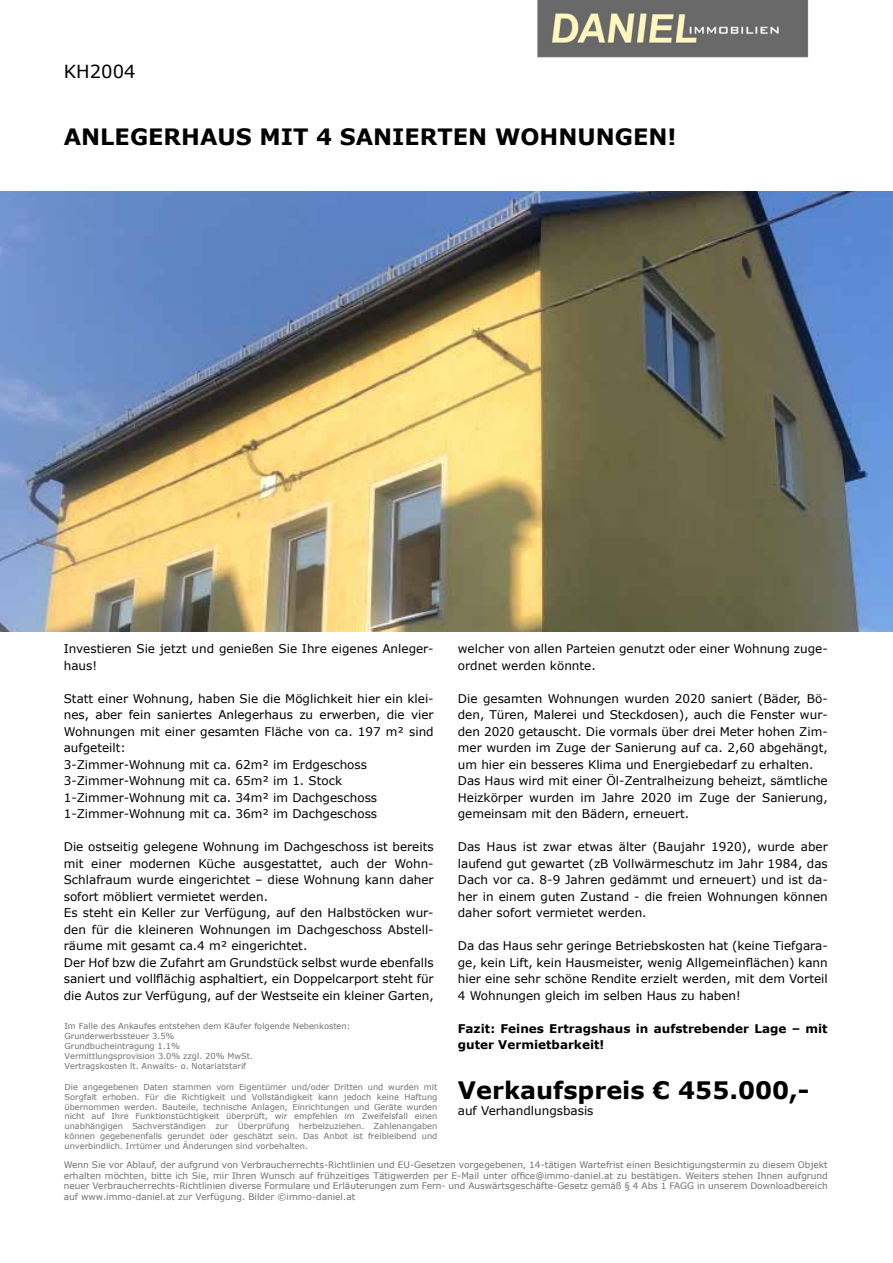
<style>
.page{position:relative;width:893px;height:1263px;background:#fff}
.page>*{position:absolute;margin:0;border:0;box-sizing:border-box;transform-origin:0 0}
.t1{font:700 24px "Verdana";color:#000}
.t2{font:700 22.5px "Verdana";color:#000}
.t3{font:18px "Verdana";color:#000}
.t4{font:12px/16.5px "Verdana";color:#000}
.t5{font:700 12px/16.5px "Verdana";color:#000}
.t6{font:9px/10.8px "Verdana";color:#707172;text-align:justify}
.t7{font:8.25px/9.9px "Verdana";color:#707172}
</style>
<div class="page">
<img style="left:537px;top:0;width:272px;height:58px">
<img style="left:0;top:191px;width:893px;height:440px">
<h3 class="t3" style="left:64px;top:60px;width:73px">KH2004</h3>
<h2 class="t2" style="left:64px;top:122px;width:614px">ANLEGERHAUS MIT 4 SANIERTEN WOHNUNGEN!</h2>
<p class="t4" style="left:64px;top:641px;width:371px">Investieren Sie jetzt und genießen Sie Ihre eigenes Anleger&shy;haus!</p>
<p class="t4" style="left:64px;top:690px;width:371px">Statt einer Wohnung, haben Sie die Möglichkeit hier ein klei&shy;nes, aber fein saniertes Anlegerhaus zu erwerben, die vier Wohnungen mit einer gesamten Fläche von ca. 197 m² sind aufgeteilt:<br>3-Zimmer-Wohnung mit ca. 62m² im Erdgeschoss 3-Zimmer-Wohnung mit ca. 65m² im 1. Stock 1-Zimmer-Wohnung mit ca. 34m² im Dachgeschoss 1-Zimmer-Wohnung mit ca. 36m² im Dachgeschoss</p>
<p class="t4" style="left:64px;top:839px;width:371px">Die ostseitig gelegene Wohnung im Dachgeschoss ist bereits mit einer modernen Küche ausgestattet, auch der Wohn-Schlafraum wurde eingerichtet – diese Wohnung kann daher sofort möbliert vermietet werden.<br>Es steht ein Keller zur Verfügung, auf den Halbstöcken wur&shy;den für die kleineren Wohnungen im Dachgeschoss Abstell&shy;räume mit gesamt ca.4 m² eingerichtet.<br>Der Hof bzw die Zufahrt am Grundstück selbst wurde ebenfalls saniert und vollflächig asphaltiert, ein Doppelcarport steht für die Autos zur Verfügung, auf der Westseite ein kleiner Garten,</p>
<p class="t4" style="left:458px;top:641px;width:371px">welcher von allen Parteien genutzt oder einer Wohnung zuge&shy;ordnet werden könnte.</p>
<p class="t4" style="left:458px;top:690px;width:371px">Die gesamten Wohnungen wurden 2020 saniert (Bäder, Bö&shy;den, Türen, Malerei und Steckdosen), auch die Fenster wur&shy;den 2020 getauscht. Die vormals über drei Meter hohen Zim&shy;mer wurden im Zuge der Sanierung auf ca. 2,60 abgehängt, um hier ein besseres Klima und Energiebedarf zu erhalten.<br>Das Haus wird mit einer Öl-Zentralheizung beheizt, sämtliche Heizkörper wurden im Jahre 2020 im Zuge der Sanierung, gemeinsam mit den Bädern, erneuert.</p>
<p class="t4" style="left:458px;top:839px;width:371px;text-align:justify">Das Haus ist zwar etwas älter (Baujahr 1920), wurde aber laufend gut gewartet (zB Vollwärmeschutz im Jahr 1984, das Dach vor ca. 8-9 Jahren gedämmt und erneuert) und ist da&shy;her in einem guten Zustand - die freien Wohnungen können daher sofort vermietet werden.</p>
<p class="t4" style="left:458px;top:938px;width:371px;text-align:justify">Da das Haus sehr geringe Betriebskosten hat (keine Tiefgara&shy;ge, kein Lift, kein Hausmeister, wenig Allgemeinflächen) kann hier eine sehr schöne Rendite erzielt werden, mit dem Vorteil 4 Wohnungen gleich im selben Haus zu haben!</p>
<p class="t5" style="left:458px;top:1020px;width:371px">Fazit: Feines Ertragshaus in aufstrebender Lage – mit guter Vermietbarkeit!</p>
<h1 class="t1" style="left:458px;top:1075px;width:353px">Verkaufspreis € 455.000,-</h1>
<p class="t4" style="left:458px;top:1103px;width:137px">auf Verhandlungsbasis</p>
<p class="t7" style="left:64px;top:1022px;width:288px">Im Falle des Ankaufes entstehen dem Käufer folgende Nebenkosten:<br>Grunderwerbssteuer 3.5%<br>Grundbucheintragung 1.1%<br>Vermittlungsprovision 3.0% zzgl. 20% MwSt.<br>Vertragskosten lt. Anwalts- o. Notariatstarif</p>
<p class="t7" style="left:64px;top:1082px;width:374px;text-align:justify">Die angegebenen Daten stammen vom Eigentümer und/oder Dritten und wurden mit Sorgfalt erhoben. Für die Richtigkeit und Vollständigkeit kann jedoch keine Haftung übernommen werden. Bauteile, technische Anlagen, Einrichtungen und Geräte wurden nicht auf Ihre Funktionstüchtigkeit überprüft, wir empfehlen im Zweifelsfall einen unabhängigen Sachverständigen zur Überprüfung herbeizuziehen. Zahlenangaben können gegebenenfalls gerundet oder geschätzt sein. Das Anbot ist freibleibend und unverbindlich. Irrtümer und Änderungen sind vorbehalten.</p>
<p class="t6" style="left:64px;top:1159px;width:765px">Wenn Sie vor Ablauf, der aufgrund von Verbraucherrechts-Richtlinien und EU-Gesetzen vorgegebenen, 14-tätigen Wartefrist einen Besichtigungstermin zu diesem Objekt erhalten möchten, bitte ich Sie, mir Ihren Wunsch auf frühzeitiges Tätigwerden per E-Mail unter office@immo-daniel.at zu bestätigen. Weiters stehen Ihnen aufgrund neuer Verbraucherrechts-Richtlinien diverse Formulare und Erläuterungen zum Fern- und Auswärtsgeschäfte-Gesetz gemäß § 4 Abs 1 FAGG in unserem Downloadbereich auf www.immo-daniel.at zur Verfügung. Bilder ©immo-daniel.at</p>
</div>
